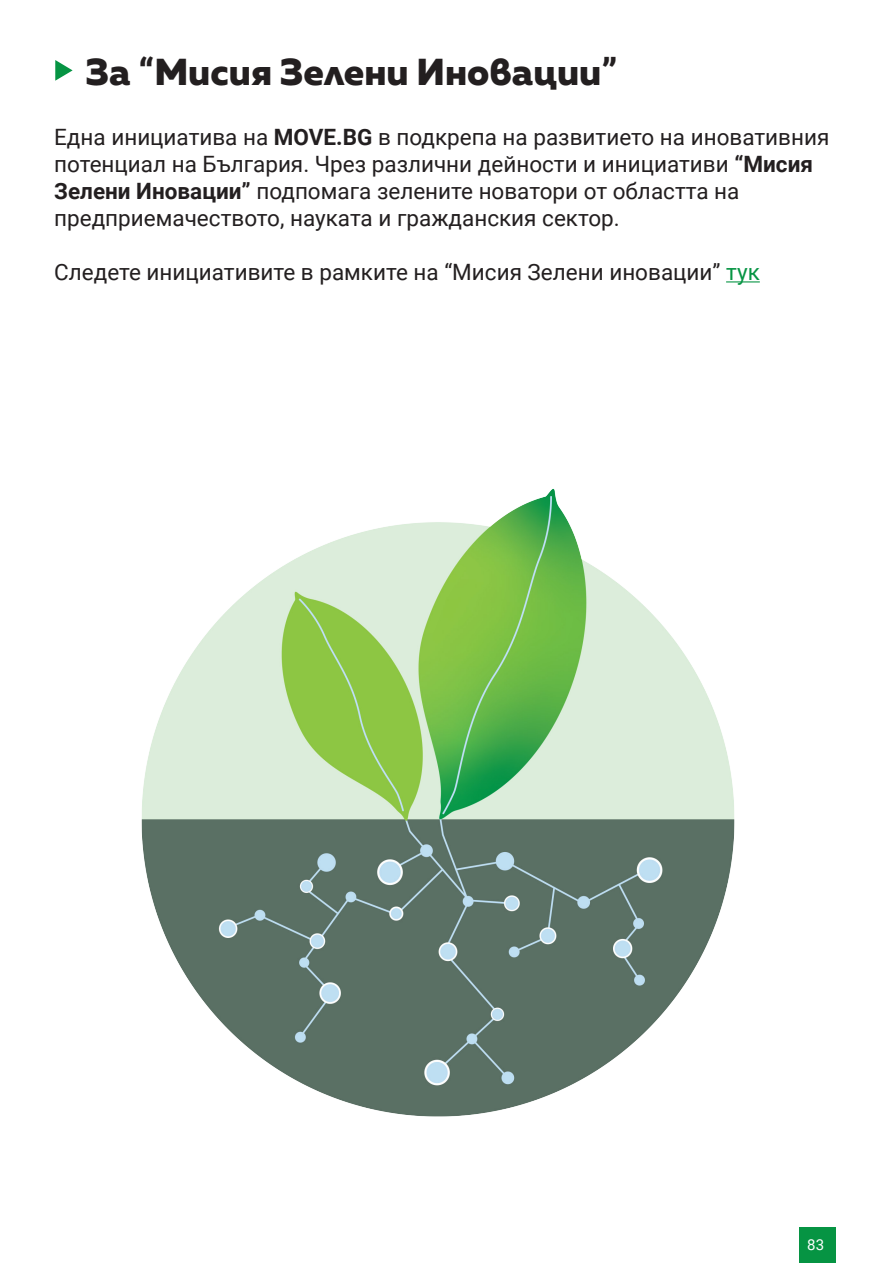
<style>
.page{position:relative;width:893px;height:1263px;background:#fff}
.page>*{position:absolute;margin:0;border:0;box-sizing:border-box;transform-origin:0 0}
.t1{font:800 37.5px "Muller Demo";color:#231f20}
.t2{font:22.5px/27px "Roboto";color:#231f20}
.t3{font:15px "Roboto";color:#fff}
.s1{font-family:"Roboto";font-weight:900}
.s2{font-weight:700}
.s3{color:#069443}
</style>
<div class="page">
<div style="left:799px;top:1228px;width:37px;height:35px;background:#069443"></div>
<svg style="left:55px;top:60px;width:18px;height:21px"></svg>
<img style="left:141px;top:281px;width:693px;height:947px">
<p class="t1" style="left:85px;top:48px;width:534px">За <span class="s1">“</span>Мисия Зелени Иновации<span class="s1">”</span></p>
<p class="t2" style="left:54px;top:123px;width:777px">Една инициатива на <span class="s2">MOVE.BG</span> в подкрепа на развитието на иновативния потенциал на България. Чрез различни дейности и инициативи <span class="s2">“Мисия Зелени Иновации”</span> подпомага зелените новатори от областта на предприемачеството, науката и гражданския сектор.</p>
<p class="t2" style="left:54px;top:258px;width:707px">Следете инициативите в рамките на “Мисия Зелени иновации” <span class="s3">тук</span></p>
<p class="t3" style="left:807px;top:1234px;width:18px">83</p>
</div>
